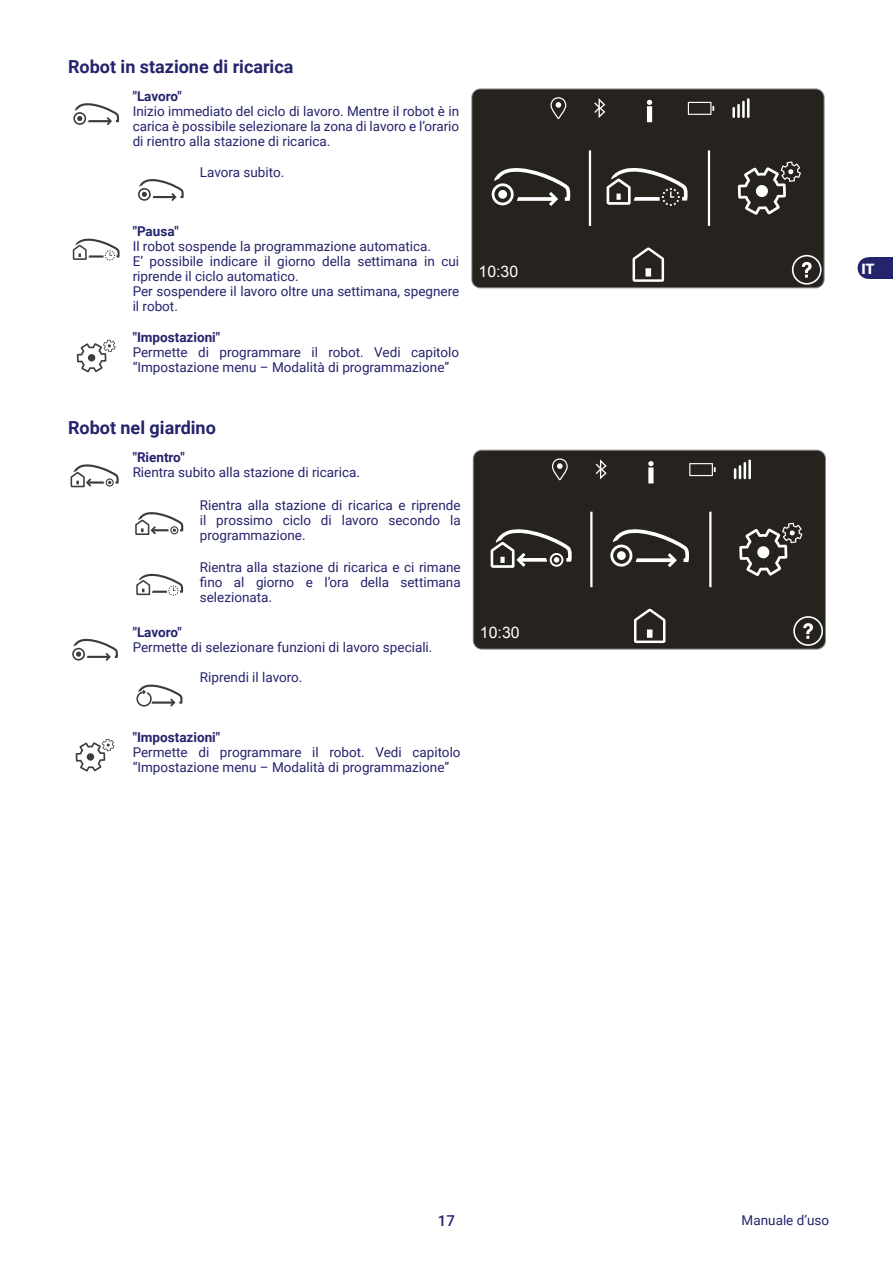
<style>
.page{position:relative;width:893px;height:1263px;background:#fff}
.page>*{position:absolute;margin:0;border:0;box-sizing:border-box;transform-origin:0 0}
.t1{font:700 18px "Roboto";color:#24246c}
.t2{font:15.9px "Arial";color:#fff}
.t3{font:500 15px "Roboto";color:#24246c}
.t4{font:900 14.4px "Roboto";color:#fff}
.t5{font:13.5px/15px "Roboto";color:#24246c;text-align:justify}
.t6{font:700 13.5px "Roboto";color:#24246c}
</style>
<div class="page">
<div style="left:868px;top:257px;width:25px;height:22px;background:#24246c"></div>
<div style="left:858px;top:257px;width:21px;height:22px;background:#24246c;border-radius:50%"></div>
<svg style="left:73px;top:103px;width:47px;height:22px"></svg>
<div style="left:472px;top:89px;width:352px;height:199px;background:#26231e"></div>
<svg style="left:688px;top:102px;width:26px;height:13px"></svg>
<svg style="left:550px;top:97px;width:16px;height:22px"></svg>
<svg style="left:594px;top:98px;width:11px;height:20px"></svg>
<svg style="left:633px;top:247px;width:31px;height:35px"></svg>
<div style="left:645px;top:268px;width:6px;height:8px;background:#fff"></div>
<svg style="left:738px;top:161px;width:63px;height:54px;background:#53504c"></svg>
<svg style="left:491px;top:167px;width:80px;height:39px"></svg>
<hr style="left:589px;top:150px;width:2px;height:76px;background:#fff">
<hr style="left:708px;top:150px;width:2px;height:76px;background:#fff">
<svg style="left:792px;top:255px;width:30px;height:30px"></svg>
<svg style="left:647px;top:100px;width:5px;height:22px"></svg>
<hr style="left:747px;top:98px;width:2px;height:20px;background:#fff">
<hr style="left:742px;top:101px;width:3px;height:17px;background:#fff">
<hr style="left:737px;top:104px;width:3px;height:14px;background:#fff">
<svg style="left:732px;top:107px;width:3px;height:11px"></svg>
<svg style="left:607px;top:167px;width:82px;height:39px"></svg>
<div style="left:471px;top:89px;width:353px;height:199px;border:1px solid #878787;border-radius:9px"></div>
<svg style="left:138px;top:179px;width:46px;height:22px"></svg>
<svg style="left:73px;top:238px;width:47px;height:23px"></svg>
<svg style="left:77px;top:340px;width:39px;height:32px"></svg>
<svg style="left:71px;top:464px;width:48px;height:23px"></svg>
<div style="left:473px;top:450px;width:352px;height:199px;background:#26231e"></div>
<svg style="left:689px;top:463px;width:27px;height:13px"></svg>
<svg style="left:552px;top:458px;width:16px;height:22px"></svg>
<svg style="left:596px;top:459px;width:11px;height:20px"></svg>
<svg style="left:634px;top:609px;width:31px;height:34px"></svg>
<div style="left:647px;top:629px;width:5px;height:9px;background:#fff"></div>
<svg style="left:739px;top:523px;width:63px;height:53px;background:#53514d"></svg>
<svg style="left:491px;top:528px;width:82px;height:40px"></svg>
<svg style="left:610px;top:528px;width:80px;height:39px"></svg>
<hr style="left:590px;top:512px;width:2px;height:75px;background:#fff">
<hr style="left:709px;top:512px;width:2px;height:75px;background:#fff">
<svg style="left:793px;top:616px;width:30px;height:30px"></svg>
<svg style="left:648px;top:461px;width:6px;height:22px"></svg>
<hr style="left:748px;top:459px;width:3px;height:20px;background:#fff">
<svg style="left:734px;top:462px;width:12px;height:17px"></svg>
<div style="left:473px;top:450px;width:353px;height:199px;border:1px solid #878787;border-radius:9px"></div>
<svg style="left:135px;top:512px;width:49px;height:23px"></svg>
<svg style="left:136px;top:573px;width:48px;height:23px"></svg>
<svg style="left:72px;top:638px;width:46px;height:23px"></svg>
<svg style="left:136px;top:684px;width:47px;height:23px"></svg>
<svg style="left:76px;top:739px;width:38px;height:32px"></svg>
<h1 class="t1" style="left:68px;top:54px;width:227px">Robot in stazione di ricarica</h1>
<p class="t6" style="left:133px;top:87px;width:51px">"Lavoro"</p>
<p class="t5" style="left:133px;top:103px;width:328px">Inizio immediato del ciclo di lavoro. Mentre il robot è in carica è possibile selezionare la zona di lavoro e l’orario di rientro alla stazione di ricarica.</p>
<p class="t5" style="left:200px;top:164px;width:86px">Lavora subito.</p>
<p class="t6" style="left:133px;top:222px;width:48px">"Pausa"</p>
<p class="t5" style="left:133px;top:239px;width:328px;text-align:left">Il robot sospende la programmazione automatica.<br>E’ possibile indicare il giorno della settimana in cui riprende il ciclo automatico.<br>Per sospendere il lavoro oltre una settimana, spegnere il robot.</p>
<p class="t6" style="left:133px;top:328px;width:89px">"Impostazioni"</p>
<p class="t5" style="left:133px;top:344px;width:328px">Permette di programmare il robot. Vedi capitolo “Impostazione menu – Modalità di programmazione”</p>
<h1 class="t1" style="left:68px;top:415px;width:149px">Robot nel giardino</h1>
<p class="t6" style="left:133px;top:448px;width:54px">"Rientro"</p>
<p class="t5" style="left:133px;top:464px;width:229px">Rientra subito alla stazione di ricarica.</p>
<p class="t5" style="left:200px;top:497px;width:262px">Rientra alla stazione di ricarica e riprende il prossimo ciclo di lavoro secondo la programmazione.</p>
<p class="t5" style="left:200px;top:559px;width:262px">Rientra alla stazione di ricarica e ci rimane fino al giorno e l’ora della settimana selezionata.</p>
<p class="t6" style="left:133px;top:622px;width:51px">"Lavoro"</p>
<p class="t5" style="left:133px;top:639px;width:301px">Permette di selezionare funzioni di lavoro speciali.</p>
<p class="t5" style="left:200px;top:669px;width:104px">Riprendi il lavoro.</p>
<p class="t6" style="left:133px;top:728px;width:89px">"Impostazioni"</p>
<p class="t5" style="left:133px;top:744px;width:329px">Permette di programmare il robot. Vedi capitolo “Impostazione menu – Modalità di programmazione”</p>
<p class="t2" style="left:478px;top:261px;width:41px">10:30</p>
<p class="t2" style="left:480px;top:622px;width:41px">10:30</p>
<p class="t4" style="left:861px;top:258px;width:15px">IT</p>
<p class="t3" style="left:438px;top:1210px;width:19px">17</p>
<p class="t5" style="left:742px;top:1212px;width:89px">Manuale d’uso</p>
</div>
